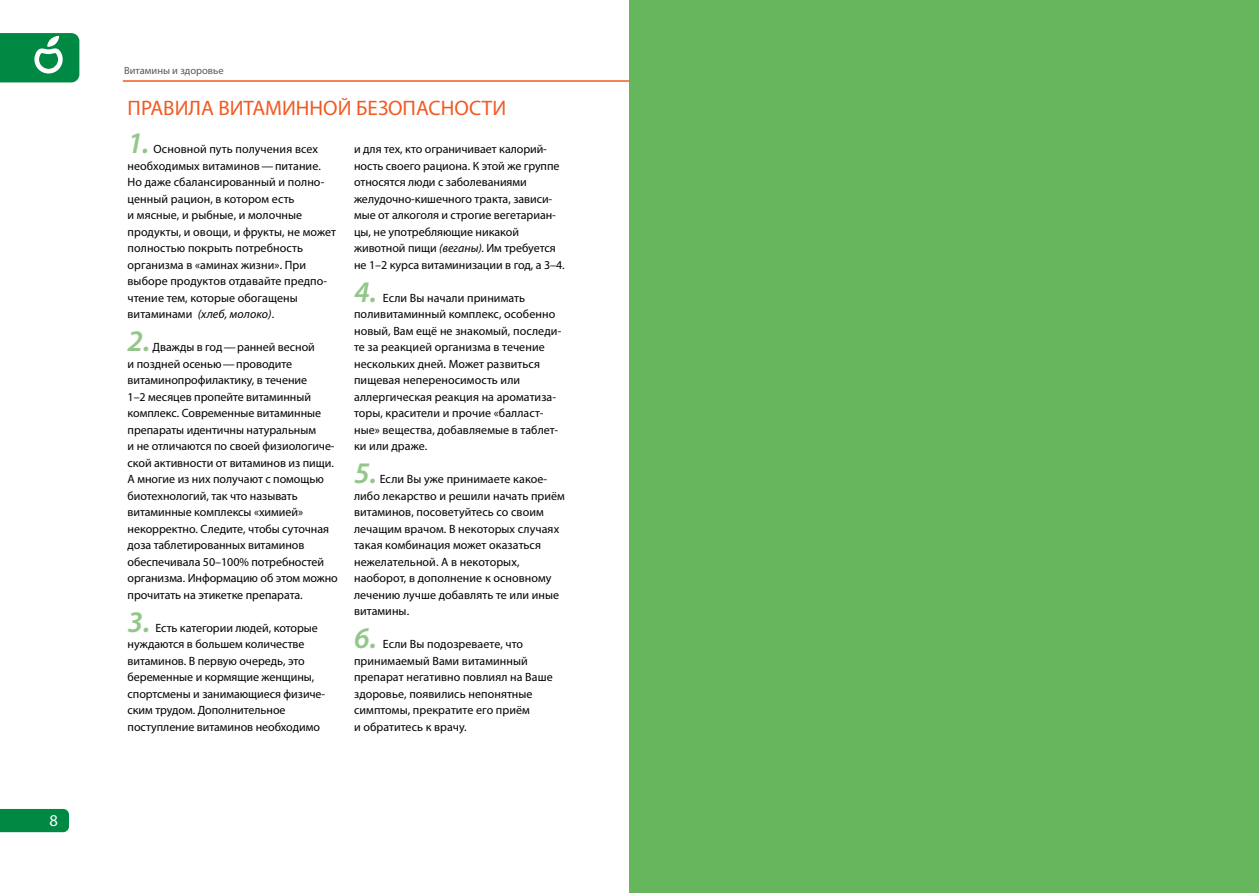
<style>
.page{position:relative;width:1259px;height:893px;background:#fff}
.page>*{position:absolute;margin:0;border:0;box-sizing:border-box;transform-origin:0 0}
.t1{font:italic 600 30px "Myriad Pro";color:#93c789}
.t2{font:21px "Myriad Pro";color:#f15a22}
.t3{font:16.5px "Myriad Pro";color:#fff}
.t4{font:12px/16.5px "Myriad Pro";color:#000}
.t5{font:10.5px "Myriad Pro";color:#58595b}
.s1{font-style:italic}
</style>
<div class="page">
<div style="left:0;top:809px;width:69px;height:23px;background:#008942"></div>
<svg style="left:0;top:33px;width:79px;height:49px"></svg>
<div style="left:629px;top:0;width:629px;height:893px;background:#66b65d"></div>
<hr style="left:123px;top:80px;width:506px;height:2px;background:#f15a22">
<h3 class="t3" style="left:50px;top:810px;width:10px">8</h3>
<p class="t5" style="left:124px;top:64px;width:101px">Витамины и здоровье</p>
<h2 class="t2" style="left:128px;top:95px;width:380px">ПРАВИЛА ВИТАМИННОЙ БЕЗОПАСНОСТИ</h2>
<h1 class="t1" style="left:128px;top:124px;width:23px">1.</h1>
<p class="t4" style="left:128px;top:141px;width:210px;text-indent:26px">Основной путь получения всех необходимых витаминов—питание.<br>Но даже сбалансированный и полно&shy;ценный рацион, в котором есть<br>и мясные, и рыбные, и молочные продукты, и овощи, и фрукты, не может полностью покрыть потребность организма в «аминах жизни». При выборе продуктов отдавайте предпо&shy;чтение тем, которые обогащены витаминами <span class="s1">(хлеб, молоко)</span>.</p>
<h1 class="t1" style="left:128px;top:322px;width:24px">2.</h1>
<p class="t4" style="left:128px;top:339px;width:212px;text-indent:25px">Дважды в год—ранней весной<br>и поздней осенью—проводите витаминопрофилактику, в течение<br>1–2 месяцев пропейте витаминный комплекс. Современные витаминные препараты идентичны натуральным<br>и не отличаются по своей физиологиче&shy;ской активности от витаминов из пищи.<br>А многие из них получают с помощью биотехнологий, так что называть витаминные комплексы «химией» некорректно. Следите, чтобы суточная доза таблетированных витаминов обеспечивала 50–100% потребностей организма. Информацию об этом можно прочитать на этикетке препарата.</p>
<h1 class="t1" style="left:128px;top:602px;width:24px">3.</h1>
<p class="t4" style="left:128px;top:619px;width:199px;text-indent:28px">Есть категории людей, которые нуждаются в большем количестве витаминов. В первую очередь, это беременные и кормящие женщины, спортсмены и занимающиеся физиче&shy;ским трудом. Дополнительное поступление витаминов необходимо</p>
<p class="t4" style="left:354px;top:141px;width:212px">и для тех, кто ограничивает калорий&shy;ность своего рациона. К этой же группе относятся люди с заболеваниями желудочно-кишечного тракта, зависи&shy;мые от алкоголя и строгие вегетариан&shy;цы, не употребляющие никакой животной пищи <span class="s1">(веганы)</span>. Им требуется не 1–2 курса витаминизации в год, а 3–4.</p>
<h1 class="t1" style="left:354px;top:272px;width:24px">4.</h1>
<p class="t4" style="left:354px;top:289px;width:209px;text-indent:29px">Если Вы начали принимать поливитаминный комплекс, особенно новый, Вам ещё не знакомый, последи&shy;те за реакцией организма в течение нескольких дней. Может развиться пищевая непереносимость или аллергическая реакция на ароматиза&shy;торы, красители и прочие «балласт&shy;ные» вещества, добавляемые в таблет&shy;ки или драже.</p>
<h1 class="t1" style="left:354px;top:454px;width:24px">5.</h1>
<p class="t4" style="left:354px;top:471px;width:212px;text-indent:26px">Если Вы уже принимаете какое&shy;либо лекарство и решили начать приём витаминов, посоветуйтесь со своим лечащим врачом. В некоторых случаях такая комбинация может оказаться нежелательной. А в некоторых, наоборот, в дополнение к основному лечению лучше добавлять те или иные витамины.</p>
<h1 class="t1" style="left:354px;top:619px;width:24px">6.</h1>
<p class="t4" style="left:354px;top:636px;width:200px;text-indent:29px">Если Вы подозреваете, что принимаемый Вами витаминный препарат негативно повлиял на Ваше здоровье, появились непонятные симптомы, прекратите его приём<br>и обратитесь к врачу.</p>
</div>
